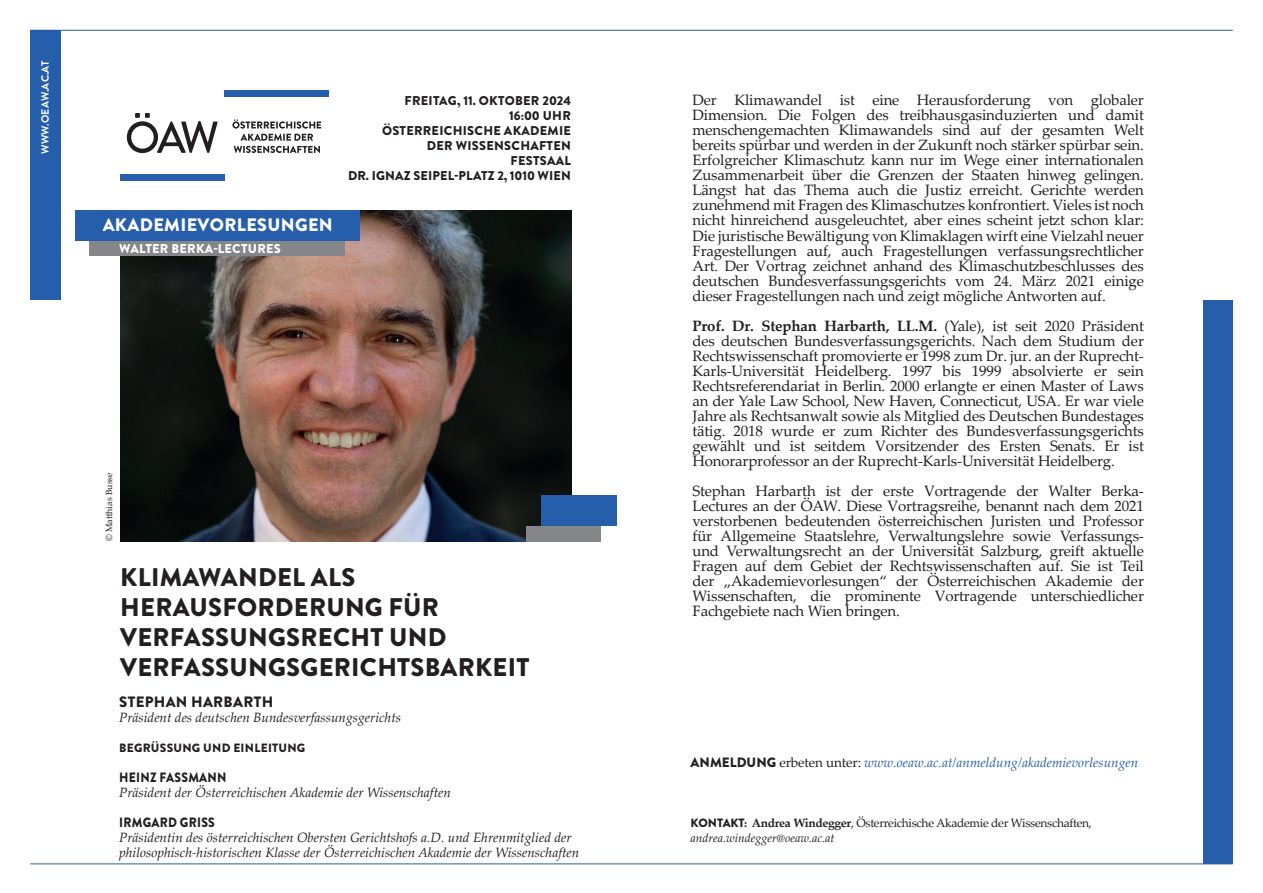
<style>
.page{position:relative;width:1263px;height:893px;background:#fff}
.page>*{position:absolute;margin:0;border:0;box-sizing:border-box;transform-origin:0 0}
.t1{font:900 25.5px/30px "Brandon Grotesque";letter-spacing:.01em;color:#231f20}
.t2{font:900 18px "Brandon Grotesque";letter-spacing:.02em;color:#fff}
.t3{font:15px/15px "Palatino Linotype";letter-spacing:-.01em;color:#231f20;text-align:justify}
.t4{font:900 15px "Brandon Grotesque";letter-spacing:.02em;color:#231f20}
.t5{font:italic 13.5px/15px "Palatino Linotype";color:#231f20}
.t6{font:italic 13.5px "Palatino Linotype";color:#275eac}
.t7{font:900 13.5px "Brandon Grotesque";letter-spacing:.02em;color:#231f20;scale:.9 1}
.t8{font:900 12.75px/15px "Brandon Grotesque";letter-spacing:.02em;color:#231f20;text-align:right}
.t9{font:900 12.75px "Brandon Grotesque";letter-spacing:.02em;color:#fff}
.t10{font:12px/15px "Palatino Linotype";letter-spacing:-.025em;color:#231f20}
.t11{font:900 12px "Brandon Grotesque";letter-spacing:.02em;color:#231f20}
.t12{font:700 10.5px "Brandon Grotesque";letter-spacing:.02em;color:#fff}
.t13{font:9px "Palatino Linotype";color:#231f20}
.s1{font-weight:700}
.s2{font-family:"Brandon Grotesque";font-weight:900;font-style:normal;color:#231f20}
.s3{font-style:normal;color:#231f20}
.s4{font-family:"Brandon Grotesque";font-weight:900}
.s5{font-style:italic}
</style>
<div class="page">
<div style="left:30px;top:30px;width:30px;height:270px;background:#275eac"></div>
<hr style="left:30px;top:30px;width:1203px;height:1px;background:#275eac">
<div style="left:1203px;top:300px;width:30px;height:564px;background:#275eac"></div>
<hr style="left:30px;top:864px;width:1203px;height:1px;background:#275eac">
<div style="left:120px;top:174px;width:105px;height:7px;background:#275eac"></div>
<div style="left:225px;top:90px;width:104px;height:7px;background:#275eac"></div>
<svg style="left:127px;top:113px;width:91px;height:40px"></svg>
<svg style="left:232px;top:119px;width:89px;height:34px"></svg>
<img style="left:120px;top:210px;width:451px;height:331px">
<div style="left:75px;top:210px;width:285px;height:30px;background:#275eac"></div>
<div style="left:526px;top:526px;width:75px;height:15px;background:#848689"></div>
<div style="left:541px;top:495px;width:76px;height:31px;background:#275eac"></div>
<div style="left:89px;top:241px;width:256px;height:15px;background:#848689"></div>
<p class="t12" style="left:38px;top:154px;width:95px;rotate:-90deg">WWW.OEAW.AC.AT</p>
<p class="t2" style="left:103px;top:212px;width:232px">AKADEMIEVORLESUNGEN</p>
<p class="t9" style="left:119px;top:239px;width:163px">WALTER BERKA-LECTURES</p>
<p class="t8" style="left:348px;top:93px;width:225px">FREITAG, 11. OKTOBER 2024<br>16:00 UHR<br>ÖSTERREICHISCHE AKADEMIE<br>DER WISSENSCHAFTEN<br>FESTSAAL<br>DR. IGNAZ SEIPEL-PLATZ 2, 1010 WIEN</p>
<p class="t13" style="left:103px;top:541px;width:70px;rotate:-90deg">© Matthias Busse</p>
<h1 class="t1" style="left:120px;top:563px;width:411px">KLIMAWANDEL ALS<br>HERAUSFORDERUNG FÜR<br>VERFASSUNGSRECHT UND<br>VERFASSUNGSGERICHTSBARKEIT</h1>
<p class="t4" style="left:119px;top:691px;width:156px">STEPHAN HARBARTH</p>
<p class="t5" style="left:119px;top:709px;width:283px">Präsident des deutschen Bundesverfassungsgerichts</p>
<p class="t11" style="left:119px;top:739px;width:188px">BEGRÜSSUNG UND EINLEITUNG</p>
<p class="t7" style="left:119px;top:767px;width:121px">HEINZ FASSMANN</p>
<p class="t5" style="left:119px;top:784px;width:333px">Präsident der Österreichischen Akademie der Wissenschaften</p>
<p class="t7" style="left:119px;top:812px;width:108px">IRMGARD GRISS</p>
<p class="t5" style="left:119px;top:829px;width:462px">Präsidentin des österreichischen Obersten Gerichtshofs a.D. und Ehrenmitglied der philosophisch-historischen Klasse der Österreichischen Akademie der Wissenschaften</p>
<p class="t3" style="left:692px;top:92px;width:453px">Der Klimawandel ist eine Herausforderung von globaler Dimension. Die Folgen des treibhausgasinduzierten und damit menschengemachten Klimawandels sind auf der gesamten Welt bereits spürbar und werden in der Zukunft noch stärker spürbar sein.<br>Erfolgreicher Klimaschutz kann nur im Wege einer internationalen Zusammenarbeit über die Grenzen der Staaten hinweg gelingen.<br>Längst hat das Thema auch die Justiz erreicht. Gerichte werden zunehmend mit Fragen des Klimaschutzes konfrontiert. Vieles ist noch nicht hinreichend ausgeleuchtet, aber eines scheint jetzt schon klar:<br>Die juristische Bewältigung von Klimaklagen wirft eine Vielzahl neuer Fragestellungen auf, auch Fragestellungen verfassungsrechtlicher Art. Der Vortrag zeichnet anhand des Klimaschutzbeschlusses des deutschen Bundesverfassungsgerichts vom 24. März 2021 einige dieser Fragestellungen nach und zeigt mögliche Antworten auf.</p>
<p class="t3" style="left:692px;top:317px;width:453px"><span class="s1">Prof. Dr. Stephan Harbarth, LL.M.</span> (Yale), ist seit 2020 Präsident des deutschen Bundesverfassungsgerichts. Nach dem Studium der Rechtswissenschaft promovierte er 1998 zum Dr. jur. an der Ruprecht-Karls-Universität Heidelberg. 1997 bis 1999 absolvierte er sein Rechtsreferendariat in Berlin. 2000 erlangte er einen Master of Laws an der Yale Law School, New Haven, Connecticut, USA. Er war viele Jahre als Rechtsanwalt sowie als Mitglied des Deutschen Bundestages tätig. 2018 wurde er zum Richter des Bundesverfassungsgerichts gewählt und ist seitdem Vorsitzender des Ersten Senats. Er ist Honorarprofessor an der Ruprecht-Karls-Universität Heidelberg.</p>
<p class="t3" style="left:692px;top:483px;width:453px">Stephan Harbarth ist der erste Vortragende der Walter Berka-Lectures an der ÖAW. Diese Vortragsreihe, benannt nach dem 2021 verstorbenen bedeutenden österreichischen Juristen und Professor für Allgemeine Staatslehre, Verwaltungslehre sowie Verfassungs&shy;und Verwaltungsrecht an der Universität Salzburg, greift aktuelle Fragen auf dem Gebiet der Rechtswissenschaften auf. Sie ist Teil der „Akademievorlesungen“ der Österreichischen Akademie der Wissenschaften, die prominente Vortragende unterschiedlicher Fachgebiete nach Wien bringen.</p>
<p class="t6" style="left:691px;top:752px;width:449px"><span class="s2">ANMELDUNG</span> <span class="s3">erbeten unter:</span> www.oeaw.ac.at/anmeldung/akademievorlesungen</p>
<p class="t10" style="left:690px;top:815px;width:403px"><span class="s4">KONTAKT:</span> <span class="s1">Andrea Windegger</span>, Österreichische Akademie der Wissenschaften, <span class="s5">andrea.windegger@oeaw.ac.at</span></p>
</div>
